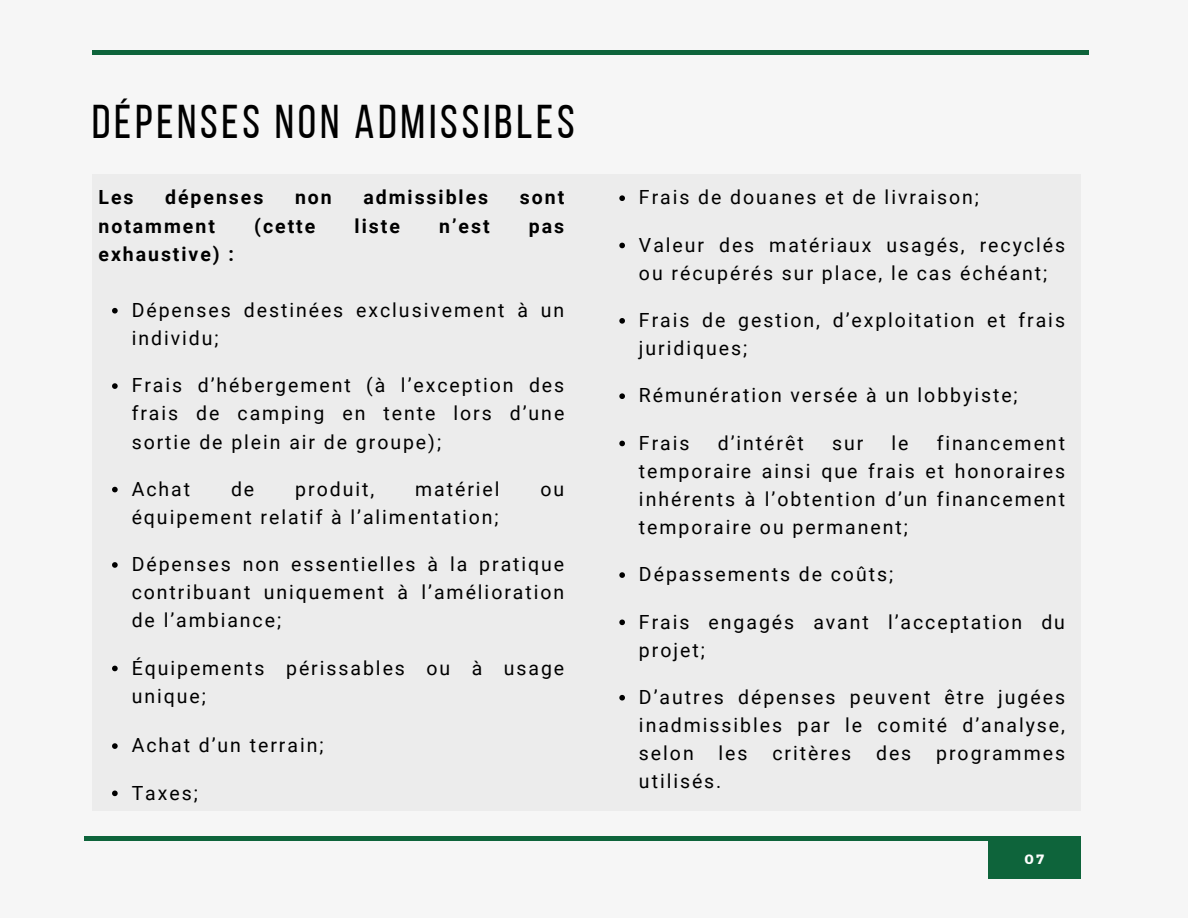
<style>
.page{position:relative;width:1188px;height:918px;background:#f6f6f6}
.page>*{position:absolute;margin:0;border:0;box-sizing:border-box;transform-origin:0 0}
.t1{font:47.25px "Bebas Neue";letter-spacing:.08em;color:#000}
.t2{font:19.5px/28.2px "Roboto";letter-spacing:.1em;color:#000}
.t3{font:700 19.5px "Roboto";letter-spacing:.1em;color:#000}
.t4{font:700 13.5px "Montserrat";color:#fff}
</style>
<div class="page">
<div style="left:92px;top:175px;width:989px;height:636px;background:#ececec"></div>
<svg style="left:112px;top:308px;width:6px;height:6px"></svg>
<svg style="left:112px;top:383px;width:6px;height:6px"></svg>
<svg style="left:112px;top:487px;width:6px;height:5px"></svg>
<svg style="left:112px;top:562px;width:6px;height:6px"></svg>
<svg style="left:112px;top:666px;width:6px;height:5px"></svg>
<svg style="left:112px;top:743px;width:6px;height:6px"></svg>
<svg style="left:112px;top:791px;width:6px;height:5px"></svg>
<div style="left:92px;top:50px;width:997px;height:5px;background:#0e643b"></div>
<div style="left:988px;top:841px;width:92px;height:37px;background:#0e643b"></div>
<div style="left:84px;top:836px;width:996px;height:5px;background:#0e643b"></div>
<svg style="left:619px;top:195px;width:6px;height:6px"></svg>
<svg style="left:619px;top:243px;width:6px;height:5px"></svg>
<svg style="left:619px;top:318px;width:6px;height:6px"></svg>
<svg style="left:619px;top:393px;width:6px;height:6px"></svg>
<svg style="left:619px;top:441px;width:6px;height:5px"></svg>
<svg style="left:619px;top:572px;width:6px;height:6px"></svg>
<svg style="left:619px;top:620px;width:6px;height:5px"></svg>
<svg style="left:619px;top:695px;width:6px;height:6px"></svg>
<p class="t1" style="left:92px;top:102px;width:484px">DÉPENSES NON ADMISSIBLES</p>
<p class="t3" style="left:99px;top:186px;width:37px">Les</p>
<p class="t3" style="left:165px;top:186px;width:100px">dépenses</p>
<p class="t3" style="left:295px;top:186px;width:38px">non</p>
<p class="t3" style="left:363px;top:186px;width:126px">admissibles</p>
<p class="t3" style="left:520px;top:186px;width:46px">sont</p>
<p class="t3" style="left:99px;top:214px;width:118px">notamment</p>
<p class="t3" style="left:254px;top:214px;width:62px">(cette</p>
<p class="t3" style="left:355px;top:214px;width:47px">liste</p>
<p class="t3" style="left:439px;top:214px;width:52px">n’est</p>
<p class="t3" style="left:529px;top:214px;width:37px">pas</p>
<p class="t3" style="left:99px;top:243px;width:137px">exhaustive) :</p>
<h1 class="t2" style="left:132px;top:296px;width:434px">Dépenses destinées exclusivement à un individu;</h1>
<h2 class="t2" style="left:132px;top:372px;width:434px;text-align:justify">Frais d’hébergement (à l’exception des frais de camping en tente lors d’une sortie de plein air de groupe);</h2>
<p class="t2" style="left:132px;top:475px;width:60px">Achat</p>
<p class="t2" style="left:231px;top:475px;width:25px">de</p>
<p class="t2" style="left:295px;top:475px;width:80px">produit,</p>
<p class="t2" style="left:415px;top:475px;width:86px">matériel</p>
<p class="t2" style="left:541px;top:475px;width:25px">ou</p>
<p class="t2" style="left:132px;top:503px;width:369px">équipement relatif à l’alimentation;</p>
<p class="t2" style="left:132px;top:550px;width:434px;text-align:justify">Dépenses non essentielles à la pratique contribuant uniquement à l’amélioration de l’ambiance;</p>
<p class="t2" style="left:132px;top:654px;width:434px">Équipements périssables ou à usage unique;</p>
<p class="t2" style="left:132px;top:732px;width:193px">Achat d’un terrain;</p>
<p class="t2" style="left:132px;top:779px;width:68px">Taxes;</p>
<p class="t2" style="left:639px;top:184px;width:342px">Frais de douanes et de livraison;</p>
<p class="t2" style="left:639px;top:231px;width:428px">Valeur des matériaux usagés, recyclés ou récupérés sur place, le cas échéant;</p>
<p class="t2" style="left:639px;top:306px;width:428px">Frais de gestion, d’exploitation et frais juridiques;</p>
<p class="t2" style="left:639px;top:382px;width:380px">Rémunération versée à un lobbyiste;</p>
<p class="t2" style="left:639px;top:429px;width:52px">Frais</p>
<p class="t2" style="left:718px;top:429px;width:87px">d’intérêt</p>
<p class="t2" style="left:832px;top:429px;width:33px">sur</p>
<p class="t2" style="left:892px;top:429px;width:18px">le</p>
<p class="t2" style="left:639px;top:429px;width:428px;text-align:justify;text-indent:298px">financement temporaire ainsi que frais et honoraires inhérents à l’obtention d’un financement temporaire ou permanent;</p>
<p class="t2" style="left:639px;top:561px;width:256px">Dépassements de coûts;</p>
<p class="t2" style="left:639px;top:608px;width:428px">Frais engagés avant l’acceptation du projet;</p>
<p class="t2" style="left:639px;top:683px;width:428px;text-align:justify">D’autres dépenses peuvent être jugées inadmissibles par le comité d’analyse, selon</p>
<p class="t2" style="left:719px;top:739px;width:30px">les</p>
<p class="t2" style="left:772px;top:739px;width:80px">critères</p>
<p class="t2" style="left:876px;top:739px;width:37px">des</p>
<p class="t2" style="left:936px;top:739px;width:130px">programmes</p>
<p class="t2" style="left:639px;top:768px;width:84px">utilisés.</p>
<p class="t4" style="left:1025px;top:851px;width:21px">07</p>
</div>
